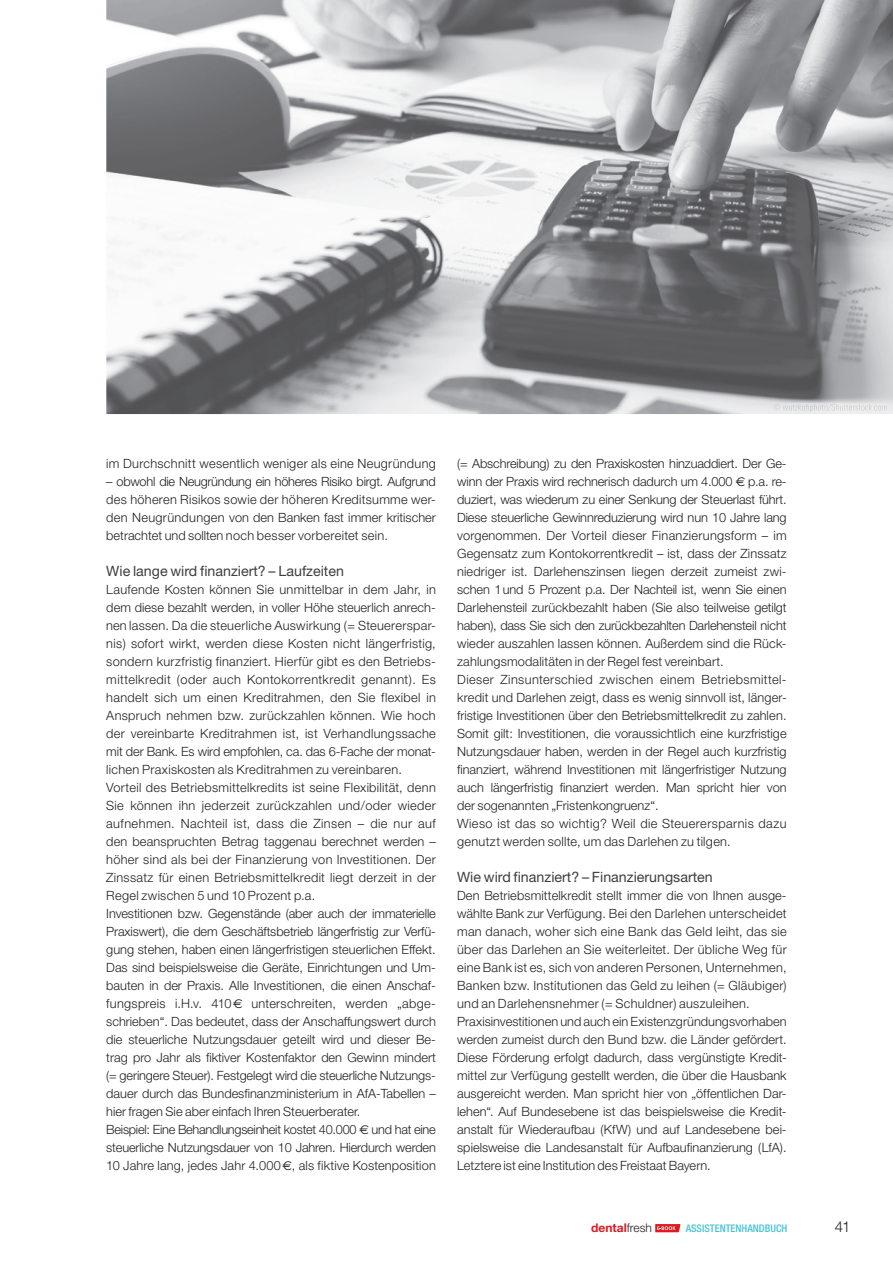
<style>
.page{position:relative;width:893px;height:1263px;background:#fff}
.page>*{position:absolute;margin:0;border:0;box-sizing:border-box;transform-origin:0 0}
.t1{font:300 15px "Helvetica Neue";color:#231f20}
.t2{font:14.25px "Helvetica Neue";color:#3e3e3f}
.t3{font:300 12.75px/18px "Helvetica Neue";letter-spacing:.005em;color:#231f20}
.t4{font:300 12.75px "Helvetica Neue";letter-spacing:.025em;color:#231f20}
.t5{font:700 12px "Helvetica Neue";color:#de1920}
.t6{font:500 condensed 10.5px "Helvetica Neue";color:#45c3d5}
.s1{font-family:"Euro Sans";font-weight:400}
.s2{font-weight:300;color:#231f20}
</style>
<div class="page">
<svg style="left:655px;top:1224px;width:25px;height:8px"></svg>
<img style="left:106px;top:0;width:787px;height:414px">
<img style="left:774px;top:404px;width:113px;height:8px">
<p class="t4" style="left:106px;top:456px;width:331px">im Durchschnitt wesentlich weniger als eine Neugründung</p>
<p class="t3" style="left:106px;top:472px;width:331px;text-align:justify">– obwohl die Neugründung ein höheres Risiko birgt. Aufgrund des höheren Risikos sowie der höheren Kreditsumme wer&shy;den Neugründungen von den Banken fast immer kritischer betrachtet und sollten noch besser vorbereitet sein.</p>
<p class="t2" style="left:106px;top:562px;width:239px">Wie lange wird finanziert? – Laufzeiten</p>
<p class="t3" style="left:106px;top:580px;width:331px">Laufende Kosten können Sie unmittelbar in dem Jahr, in dem diese bezahlt werden, in voller Höhe steuerlich anrech&shy;nen lassen. Da die steuerliche Auswirkung (= Steuererspar&shy;nis) sofort wirkt, werden diese Kosten nicht längerfristig, sondern kurzfristig finanziert. Hierfür gibt es den Betriebs&shy;mittelkredit (oder auch Kontokorrentkredit genannt). Es handelt sich um einen Kreditrahmen, den Sie flexibel in Anspruch nehmen bzw. zurückzahlen können. Wie hoch der ver einbarte Kreditrahmen ist, ist Verhandlungssache mit der Bank. Es wird empfohlen, ca. das 6-Fache der mo nat&shy;lichen Praxiskosten als Kreditrahmen zu vereinbaren.<br>Vorteil des Betriebsmittelkredits ist seine Flexibilität, denn Sie können ihn jederzeit zurückzahlen und/oder wieder aufnehmen. Nachteil ist, dass die Zinsen – die nur auf den beanspruchten Betrag taggenau berechnet werden – höher sind als bei der Finanzierung von Investitionen. Der Zinssatz für einen Betriebsmittelkredit liegt derzeit in der Regel zwischen 5 und 10 Prozent p.a.<br>Investitionen bzw. Gegenstände (aber auch der immaterielle Praxiswert), die dem Geschäftsbetrieb längerfristig zur Verfü&shy;gung stehen, haben einen längerfristigen steuerlichen Effekt.<br>Das sind beispielsweise die Geräte, Einrichtungen und Um&shy;bauten in der Praxis. Alle Investitionen, die einen Anschaf&shy;fungspreis i.H.v. 410 <span class="s1">A</span> unterschreiten, werden „ab ge&shy;schrieben“. Das bedeutet, dass der Anschaffungswert durch die steuerliche Nutzungsdauer geteilt wird und dieser Be&shy;trag pro Jahr als fiktiver Kostenfaktor den Ge winn mindert (= geringere Steuer). Festgelegt wird die steuerliche Nutzungs&shy;dauer durch das Bundesfinanzministerium in AfA- Tabellen – hier fragen Sie aber einfach Ihren Steuerberater.<br>Beispiel: Eine Behandlungseinheit kostet 40.000 <span class="s1">A</span> und hat eine steuerliche Nutzungsdauer von 10 Jahren. Hierdurch werden 10 Jahre lang, jedes Jahr 4.000 <span class="s1">A</span>, als fiktive Kosten position</p>
<p class="t3" style="left:457px;top:454px;width:331px">(= Abschreibung) zu den Praxiskosten hinzu addiert. Der Ge&shy;winn der Praxis wird rechnerisch dadurch um 4.000 <span class="s1">A</span> p.a. re&shy;duziert, was wiederum zu einer Senkung der Steuerlast führt.<br>Diese steuerliche Gewinnreduzierung wird nun 10 Jahre lang vorgenommen. Der Vorteil dieser Finanzierungsform – im Gegensatz zum Kontokorrentkredit – ist, dass der Zinssatz niedriger ist. Darlehenszinsen liegen derzeit zumeist zwi&shy;schen 1 und 5 Prozent p.a. Der Nachteil ist, wenn Sie einen Darlehensteil zurück bezahlt haben (Sie also teilweise getilgt haben), dass Sie sich den zurückbezahlten Darlehensteil nicht wieder aus zahlen lassen können. Außerdem sind die Rück&shy;zahlungs modalitäten in der Regel fest vereinbart.<br>Dieser Zinsunterschied zwischen einem Betriebsmittel&shy;kredit und Darlehen zeigt, dass es wenig sinnvoll ist, länger&shy;fristige Investitionen über den Betriebsmittelkredit zu zahlen.<br>Somit gilt: Investitionen, die voraussichtlich eine kurzfristige Nutzungsdauer haben, werden in der Regel auch kurzfristig finanziert, während Investitionen mit längerfristiger Nutzung auch längerfristig finanziert werden. Man spricht hier von der so genannten „Fristenkongruenz“.<br>Wieso ist das so wichtig? Weil die Steuerersparnis dazu genutzt werden sollte, um das Darlehen zu tilgen.</p>
<p class="t2" style="left:457px;top:868px;width:257px">Wie wird finanziert? – Finanzierungsarten</p>
<p class="t3" style="left:457px;top:886px;width:331px">Den Betriebsmittelkredit stellt immer die von Ihnen ausge&shy;wählte Bank zur Verfügung. Bei den Darlehen unterscheidet man danach, woher sich eine Bank das Geld leiht, das sie über das Darlehen an Sie weiterleitet. Der übliche Weg für eine Bank ist es, sich von anderen Personen, Unternehmen, Banken bzw. Institutionen das Geld zu leihen (= Gläubiger) und an Darlehensnehmer (= Schuldner) auszuleihen.<br>Praxisinvestitionen und auch ein Existenzgründungsvor haben werden zumeist durch den Bund bzw. die Länder gefördert.<br>Diese Förderung erfolgt dadurch, dass vergünstigte Kredit&shy;mittel zur Verfügung gestellt werden, die über die Hausbank ausgereicht werden. Man spricht hier von „öf fentlichen Dar&shy;lehen“. Auf Bundesebene ist das beispielsweise die Kredit&shy;anstalt für Wiederaufbau (KfW) und auf Landes ebene bei&shy;spielsweise die Landesanstalt für Aufbaufinanzierung (LfA).<br>Letztere ist eine Institution des Freistaat Bayern.</p>
<p class="t5" style="left:591px;top:1220px;width:62px">dental<span class="s2">fresh</span></p>
<p class="t6" style="left:686px;top:1222px;width:103px">ASSISTENTENHANDBUCH</p>
<p class="t1" style="left:835px;top:1218px;width:17px">41</p>
</div>
